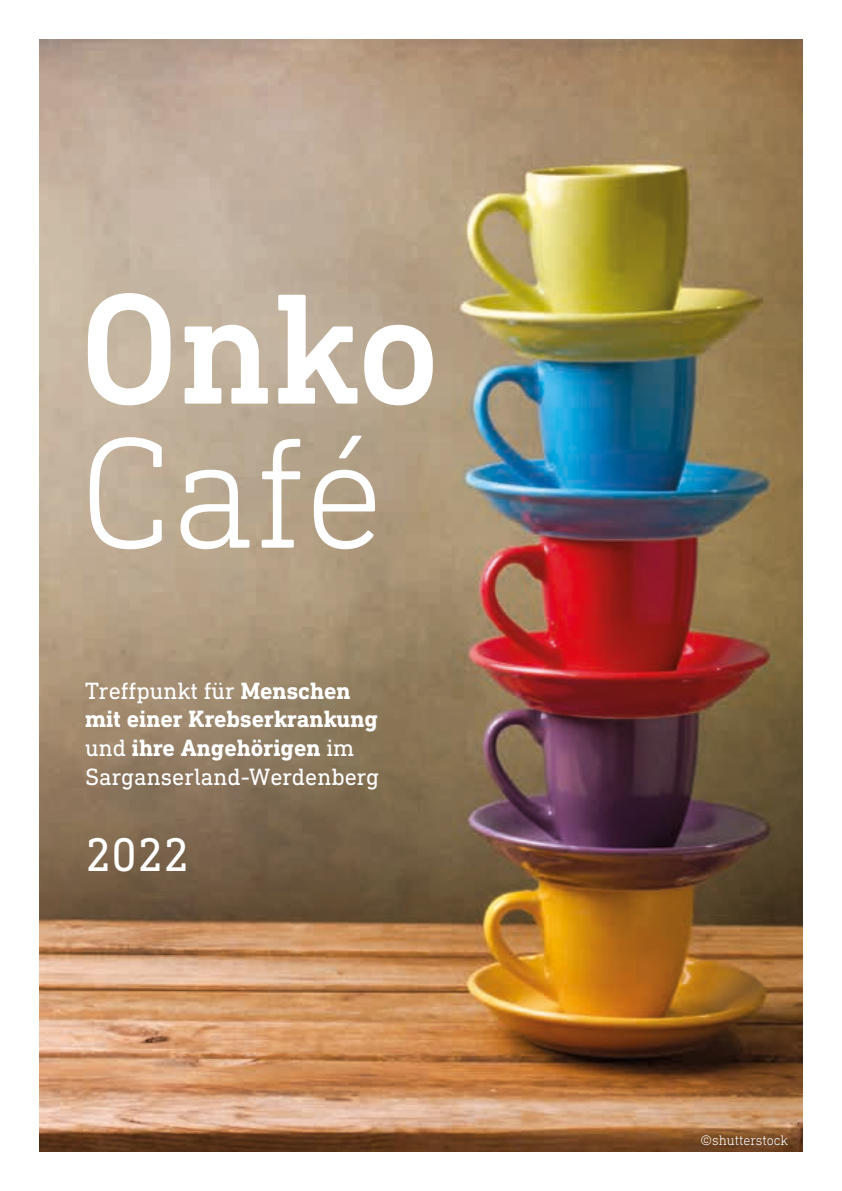
<style>
.page{position:relative;width:842px;height:1191px;background:#fff}
.page>*{position:absolute;margin:0;border:0;box-sizing:border-box;transform-origin:0 0}
.t1{font:500 160px "DIN Next Slab Pro";color:#fff}
.t2{font:300 160px "DIN Next Slab Pro";color:#fff}
.t3{font:48px "DIN Next Slab Pro";color:#fff}
.t4{font:700 24px/28.8px "DIN Next Slab Pro";color:#fff}
.t5{font:300 14px "DIN Next Slab Pro";color:#fff}
.s1{font-weight:400}
</style>
<div class="page">
<img style="left:40px;top:40px;width:762px;height:1111px">
<h1 class="t1" style="left:79px;top:256px;width:362px">Onko</h1>
<h1 class="t2" style="left:79px;top:401px;width:306px">Café</h1>
<p class="t4" style="left:85px;top:676px;width:296px"><span class="s1">Treffpunkt für</span> Menschen mit einer Krebserkrankung <span class="s1">und</span> ihre Angehörigen <span class="s1">im<br>Sarganserland-Werdenberg</span></p>
<h2 class="t3" style="left:85px;top:827px;width:106px">2022</h2>
<p class="t5" style="left:700px;top:1132px;width:89px">©shutterstock</p>
</div>
